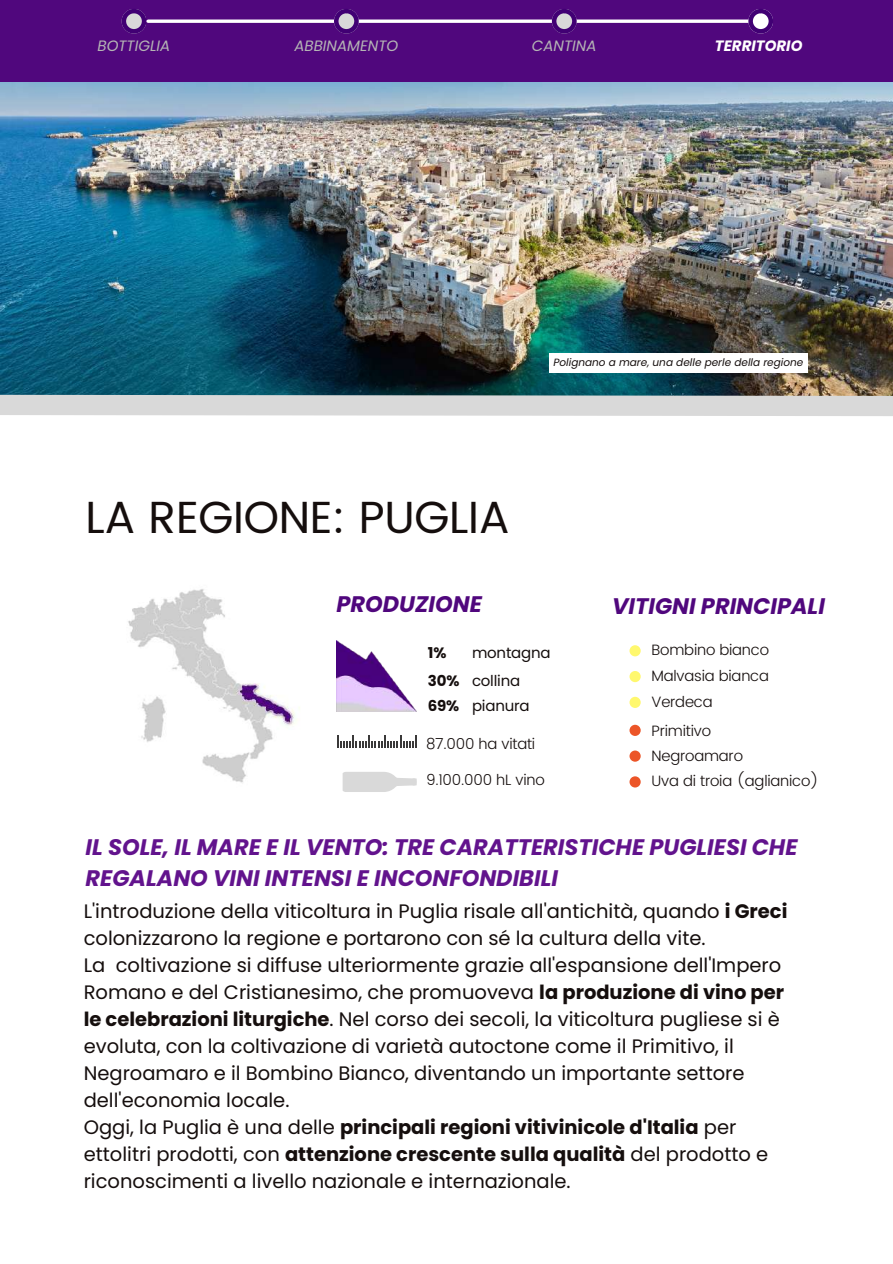
<style>
.page{position:relative;width:893px;height:1264px;background:#fff}
.page>*{position:absolute;margin:0;border:0;box-sizing:border-box;transform-origin:0 0}
.t1{font:45px "Poppins";letter-spacing:-.005em;color:#150e0d}
.t2{font:italic 700 22.5px/31.5px "Poppins";color:#62138d}
.t3{font:italic 700 22.5px "Poppins";color:#50077d}
.t4{font:19.5px/27px "Poppins";color:#150e0d}
.t5{font:300 15px/26px "Poppins";letter-spacing:-.015em;color:#150e0d;text-align:justify}
.t6{font:15px/28.3px "Poppins";letter-spacing:-.015em;color:#150e0d}
.t7{font:italic 15px "Poppins";color:#b5b5b5}
.t8{font:italic 700 15px "Poppins";color:#fff}
.t9{font:700 15px "Poppins";color:#150e0d}
.t10{font:italic 10.5px "Poppins";color:#150e0d}
.s1{font-weight:700}
</style>
<div class="page">
<img style="left:336px;top:640px;width:80px;height:71px">
<svg style="left:337px;top:735px;width:80px;height:12px"></svg>
<svg style="left:342px;top:772px;width:75px;height:20px"></svg>
<img style="left:128px;top:589px;width:172px;height:194px">
<div style="left:629px;top:645px;width:11px;height:11px;background:#fff86e;border-radius:50%"></div>
<div style="left:629px;top:671px;width:11px;height:11px;background:#fff86e;border-radius:50%"></div>
<div style="left:629px;top:696px;width:11px;height:12px;background:#fff86e;border-radius:50%"></div>
<div style="left:629px;top:724px;width:11px;height:12px;background:#ec5528;border-radius:50%"></div>
<div style="left:629px;top:750px;width:11px;height:11px;background:#ec5528;border-radius:50%"></div>
<div style="left:629px;top:776px;width:11px;height:11px;background:#ec5528;border-radius:50%"></div>
<img style="left:0;top:82px;width:892px;height:302px">
<div style="left:0;top:0;width:892px;height:82px;background:#50077d"></div>
<svg style="left:122px;top:9px;width:24px;height:25px"></svg>
<hr style="left:148px;top:20px;width:610px;height:3px;background:#fff">
<svg style="left:334px;top:9px;width:25px;height:25px"></svg>
<svg style="left:552px;top:9px;width:24px;height:25px"></svg>
<svg style="left:748px;top:9px;width:25px;height:25px"></svg>
<svg style="left:0;top:384px;width:892px;height:32px;background:#96a7aa"></svg>
<div style="left:549px;top:353px;width:258px;height:19px;background:#fff"></div>
<p class="t7" style="left:97px;top:35px;width:74px">BOTTIGLIA</p>
<p class="t7" style="left:294px;top:35px;width:105px">ABBINAMENTO</p>
<p class="t7" style="left:532px;top:35px;width:66px">CANTINA</p>
<p class="t8" style="left:715px;top:35px;width:89px">TERRITORIO</p>
<p class="t10" style="left:553px;top:355px;width:251px">Polignano a mare, una delle perle della regione</p>
<h1 class="t1" style="left:85px;top:491px;width:426px">LA REGIONE: PUGLIA</h1>
<p class="t3" style="left:336px;top:588px;width:147px">PRODUZIONE</p>
<p class="t9" style="left:428px;top:641px;width:20px">1%</p>
<p class="t6" style="left:428px;top:638px;width:124px;text-indent:44px">montagna<br><span class="s1">30%</span> collina</p>
<p class="t6" style="left:428px;top:691px;width:103px"><span class="s1">69%</span> pianura</p>
<p class="t5" style="left:426px;top:730px;width:111px">87.000 ha vitati</p>
<p class="t5" style="left:426px;top:766px;width:120px">9.100.000 hL vino</p>
<p class="t3" style="left:612px;top:590px;width:214px">VITIGNI PRINCIPALI</p>
<p class="t5" style="left:651px;top:637px;width:119px">Bombino bianco Malvasia bianca Verdeca</p>
<p class="t5" style="left:651px;top:719px;width:93px;line-height:24.3px">Primitivo<br>Negroamaro</p>
<p class="t5" style="left:651px;top:768px;width:169px">Uva di troia (aglianico)</p>
<p class="t2" style="left:85px;top:831px;width:713px">IL SOLE, IL MARE E IL VENTO: TRE CARATTERISTICHE PUGLIESI CHE<br>REGALANO VINI INTENSI E INCONFONDIBILI</p>
<p class="t4" style="left:84px;top:897px;width:705px">L'introduzione della viticoltura in Puglia risale all'antichità, quando <span class="s1">i Greci </span>colonizzarono la regione e portarono con sé la cultura della vite.<br>La coltivazione si diffuse ulteriormente grazie all'espansione dell'Impero Romano e del Cristianesimo, che promuoveva <span class="s1">la produzione di vino per le celebrazioni liturgiche</span>. Nel corso dei secoli, la viticoltura pugliese si è evoluta, con la coltivazione di varietà autoctone come il Primitivo, il Negroamaro e il Bombino Bianco, diventando un importante settore dell'economia locale.<br>Oggi, la Puglia è una delle <span class="s1">principali regioni vitivinicole d'Italia</span> per ettolitri prodotti, con <span class="s1">attenzione crescente sulla qualità</span> del prodotto e riconoscimenti a livello nazionale e internazionale.</p>
</div>
